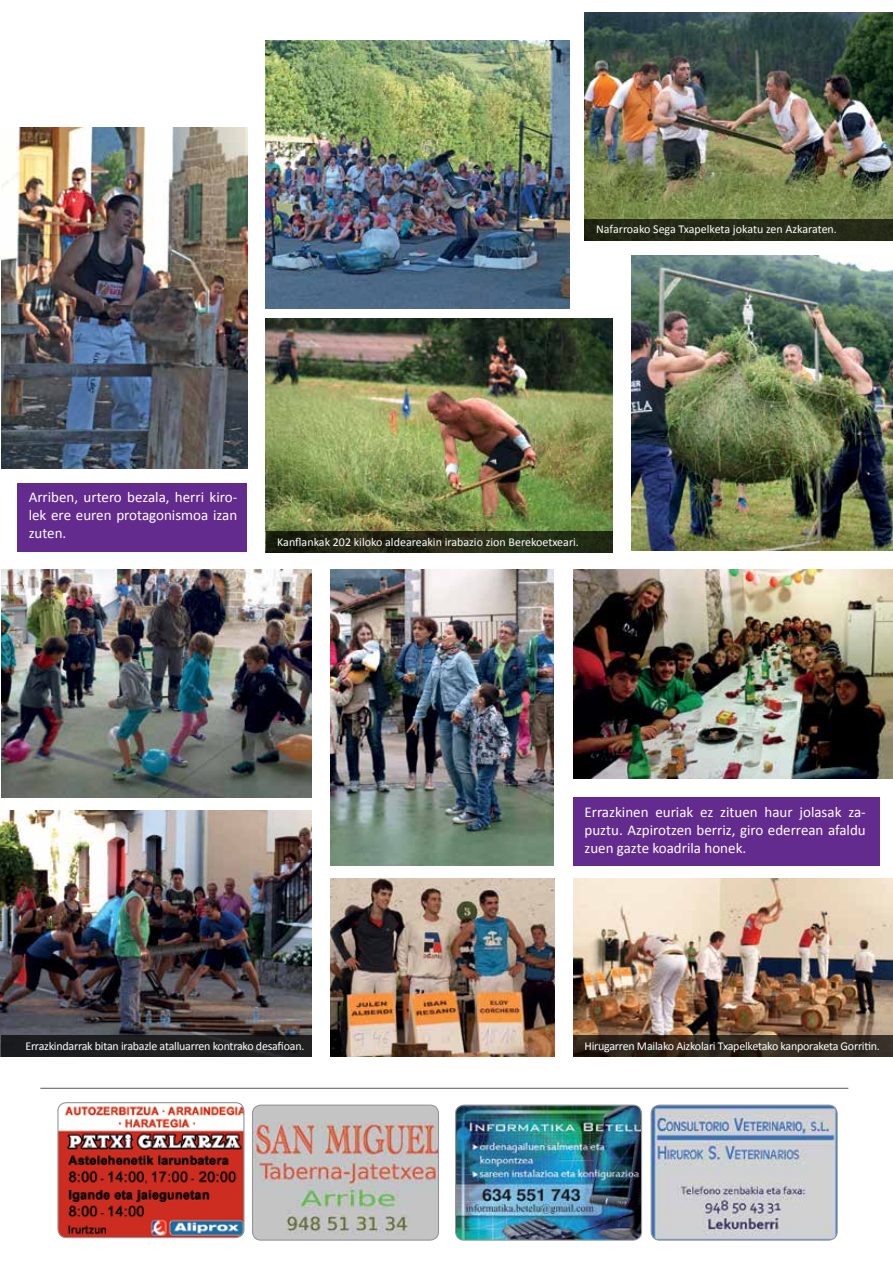
<style>
.page{position:relative;width:893px;height:1263px;background:#fff}
.page>*{position:absolute;margin:0;border:0;box-sizing:border-box;transform-origin:0 0}
.t1{font:15px/18px "Calibri";color:#fff;text-align:justify}
.t2{font:12px "Calibri";letter-spacing:-.02em;color:#fff}
.t3{font:12px "Calibri";color:#fff}
</style>
<div class="page">
<hr style="left:0;top:710px;width:1px;height:69px;background:#632b8d">
<img style="left:252px;top:1106px;width:186px;height:133px">
<div style="left:252px;top:1104px;width:187px;height:137px;border:1px solid #939598;border-radius:9px"></div>
<img style="left:59px;top:1103px;width:185px;height:134px">
<div style="left:57px;top:1102px;width:187px;height:136px;border:1px solid #939598;border-radius:9px"></div>
<hr style="left:40px;top:1088px;width:808px;height:1px;background:#58595b">
<img style="left:457px;top:1106px;width:184px;height:133px">
<div style="left:455px;top:1104px;width:187px;height:137px;border:1px solid #939598;border-radius:9px"></div>
<img style="left:651px;top:1106px;width:185px;height:134px">
<div style="left:651px;top:1104px;width:187px;height:137px;border:1px solid #939598;border-radius:9px"></div>
<img style="left:266px;top:40px;width:303px;height:268px">
<img style="left:1px;top:127px;width:247px;height:341px">
<img style="left:266px;top:319px;width:346px;height:212px">
<img style="left:631px;top:255px;width:262px;height:296px">
<img style="left:585px;top:13px;width:308px;height:206px">
<img style="left:573px;top:570px;width:320px;height:209px">
<img style="left:331px;top:570px;width:223px;height:295px">
<img style="left:1px;top:570px;width:310px;height:227px">
<img style="left:331px;top:878px;width:224px;height:179px">
<img style="left:573px;top:878px;width:320px;height:179px">
<div style="left:18px;top:483px;width:229px;height:69px;background:#632b8d"></div>
<div style="left:573px;top:797px;width:306px;height:68px;background:#632b8d"></div>
<div style="left:585px;top:219px;width:308px;height:21px;background:#252a17"></div>
<svg style="left:266px;top:531px;width:346px;height:22px;background:#232714"></svg>
<svg style="left:573px;top:1035px;width:320px;height:21px;background:#30251b"></svg>
<img style="left:0;top:810px;width:311px;height:247px">
<div style="left:1px;top:1035px;width:310px;height:21px;background:#1e1f20"></div>
<p class="t3" style="left:596px;top:222px;width:242px">Nafarroako Sega Txapelketa jokatu zen Azkaraten.</p>
<p class="t1" style="left:29px;top:488px;width:210px">Arriben, urtero bezala, herri kiro&shy;lek ere euren protagonismoa izan zuten.</p>
<p class="t3" style="left:277px;top:534px;width:303px">Kanflankak 202 kiloko aldeareakin irabazio zion Berekoetxeari.</p>
<p class="t1" style="left:584px;top:803px;width:283px">Errazkinen euriak ez zituen haur jolasak za&shy;puztu. Azpirotzen berriz, giro ederrean afaldu zuen gazte koadrila honek.</p>
<p class="t2" style="left:25px;top:1038px;width:280px">Errazkindarrak bitan irabazle atalluarren kontrako desafioan.</p>
<p class="t2" style="left:584px;top:1038px;width:297px">Hirugarren Mailako Aizkolari Txapelketako kanporaketa Gorritin.</p>
</div>
